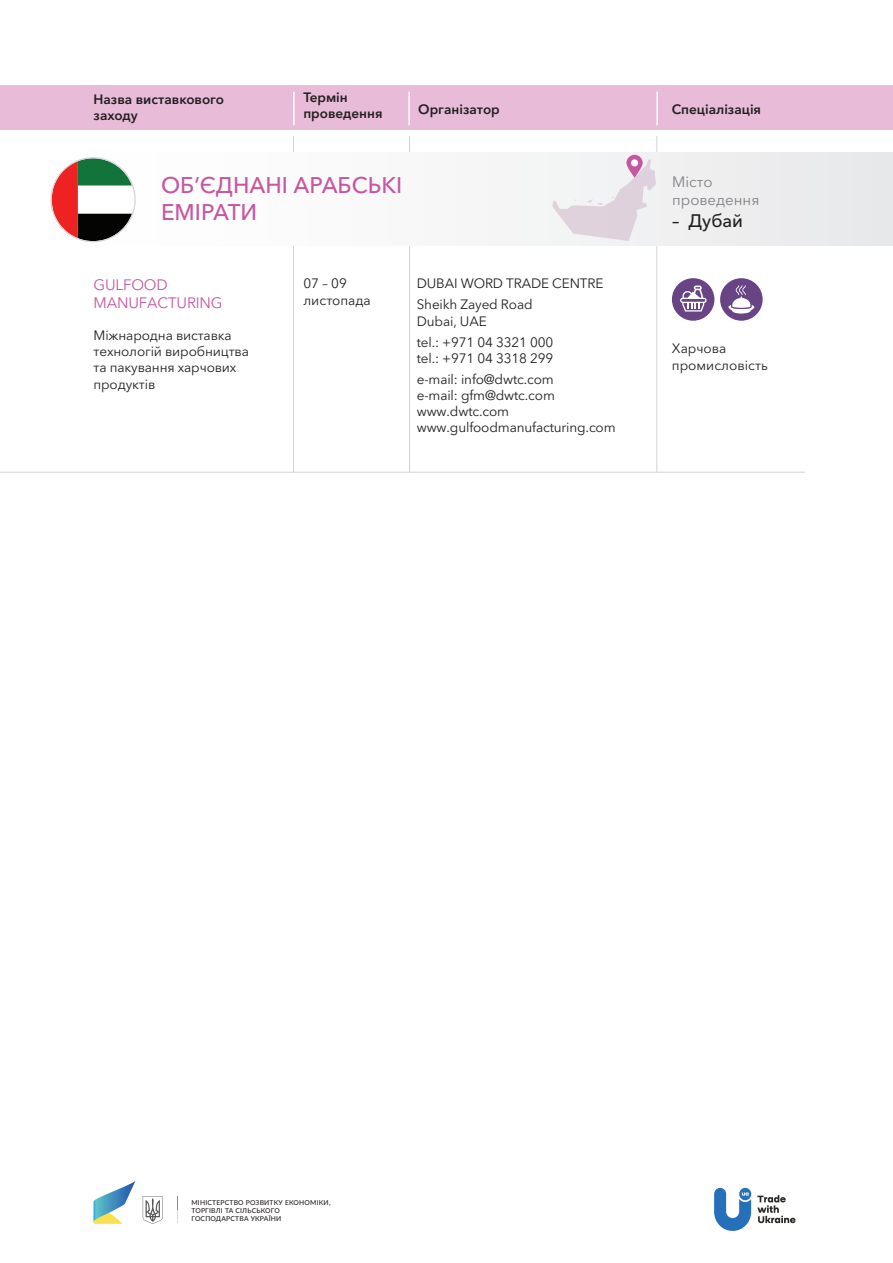
<style>
.page{position:relative;width:893px;height:1263px;background:#fff}
.page>*{position:absolute;margin:0;border:0;box-sizing:border-box;transform-origin:0 0}
.t1{font:500 22.5px/27px "Avenir Next Cyr";color:#c656a0}
.t2{font:500 18px "Avenir Next Cyr";color:#231f20}
.t3{font:15px/18px "Avenir Next Cyr";letter-spacing:-.01em;color:#c656a0}
.t4{font:15px/18px "Avenir Next Cyr";color:#808285}
.t5{font:13.5px/16.2px "Avenir Next Cyr";letter-spacing:-.01em;color:#231f20}
.t6{font:600 13.5px/16.2px "Avenir Next Cyr";color:#231f20}
.t7{font:500 6.75px/8.1px "Lato";letter-spacing:.03em;color:#231f20}
</style>
<div class="page">
<div style="left:672px;top:278px;width:42px;height:43px;background:#684484;border-radius:50%"></div>
<svg style="left:680px;top:286px;width:27px;height:26px"></svg>
<div style="left:720px;top:278px;width:43px;height:43px;background:#684484;border-radius:50%"></div>
<svg style="left:728px;top:285px;width:26px;height:29px"></svg>
<div style="left:0;top:85px;width:893px;height:44px;background:#e8bcd9"></div>
<hr style="left:293px;top:136px;width:1px;height:337px;background:#d1d2d4">
<hr style="left:656px;top:136px;width:1px;height:337px;background:#d1d2d4">
<hr style="left:409px;top:136px;width:1px;height:337px;background:#d1d2d4">
<hr style="left:293px;top:92px;width:2px;height:33px;background:#fff">
<hr style="left:408px;top:92px;width:2px;height:33px;background:#fff">
<hr style="left:656px;top:92px;width:2px;height:33px;background:#fff">
<svg style="left:757px;top:1195px;width:38px;height:28px"></svg>
<svg style="left:714px;top:1188px;width:37px;height:43px"></svg>
<svg style="left:94px;top:1181px;width:42px;height:43px"></svg>
<svg style="left:143px;top:1196px;width:20px;height:28px"></svg>
<svg style="left:177px;top:1197px;width:1px;height:25px"></svg>
<div style="left:0;top:152px;width:893px;height:94px;background:linear-gradient(to right,#fff,#e9eaeb)"></div>
<svg style="left:552px;top:160px;width:104px;height:81px"></svg>
<svg style="left:51px;top:157px;width:85px;height:85px"></svg>
<svg style="left:626px;top:155px;width:17px;height:23px"></svg>
<div style="left:631px;top:159px;width:7px;height:7px;background:#fff;border-radius:50%"></div>
<hr style="left:0;top:472px;width:805px;height:1px;background:#d1d2d4">
<p class="t6" style="left:94px;top:91px;width:132px">Назва виставкового заходу</p>
<p class="t6" style="left:303px;top:89px;width:81px">Термін проведення</p>
<p class="t6" style="left:418px;top:101px;width:83px">Організатор</p>
<p class="t6" style="left:672px;top:101px;width:91px">Спеціалізація</p>
<h1 class="t1" style="left:161px;top:172px;width:243px">ОБ’ЄДНАНІ АРАБСЬКІ<br>ЕМІРАТИ</h1>
<p class="t3" style="left:94px;top:275px;width:131px">GULFOOD<br>MANUFACTURING</p>
<p class="t5" style="left:94px;top:327px;width:157px">Міжнародна виставка технологій виробництва та пакування харчових продуктів</p>
<p class="t5" style="left:303px;top:276px;width:69px">07 – 09 листопада</p>
<p class="t5" style="left:417px;top:273px;width:188px;line-height:21px">DUBAI WORD TRADE CENTRE<br>Sheikh Zayed Road</p>
<p class="t5" style="left:417px;top:310px;width:138px;line-height:21px">Dubai, UAE<br>tel.: +971 04 3321 000</p>
<p class="t5" style="left:417px;top:348px;width:139px;line-height:21px">tel.: +971 04 3318 299 e-mail: info@dwtc.com</p>
<p class="t5" style="left:417px;top:387px;width:200px">e-mail: gfm@dwtc.com www.dwtc.com www.gulfoodmanufacturing.com</p>
<p class="t4" style="left:672px;top:173px;width:89px">Місто проведення</p>
<h2 class="t2" style="left:672px;top:209px;width:72px">– Дубай</h2>
<p class="t5" style="left:672px;top:341px;width:97px">Харчова промисловість</p>
<p class="t7" style="left:191px;top:1198px;width:141px">МІНІСТЕРСТВО РОЗВИТКУ ЕКОНОМІКИ,<br>ТОРГІВЛІ ТА СІЛЬСЬКОГО<br>ГОСПОДАРСТВА УКРАЇНИ</p>
</div>
